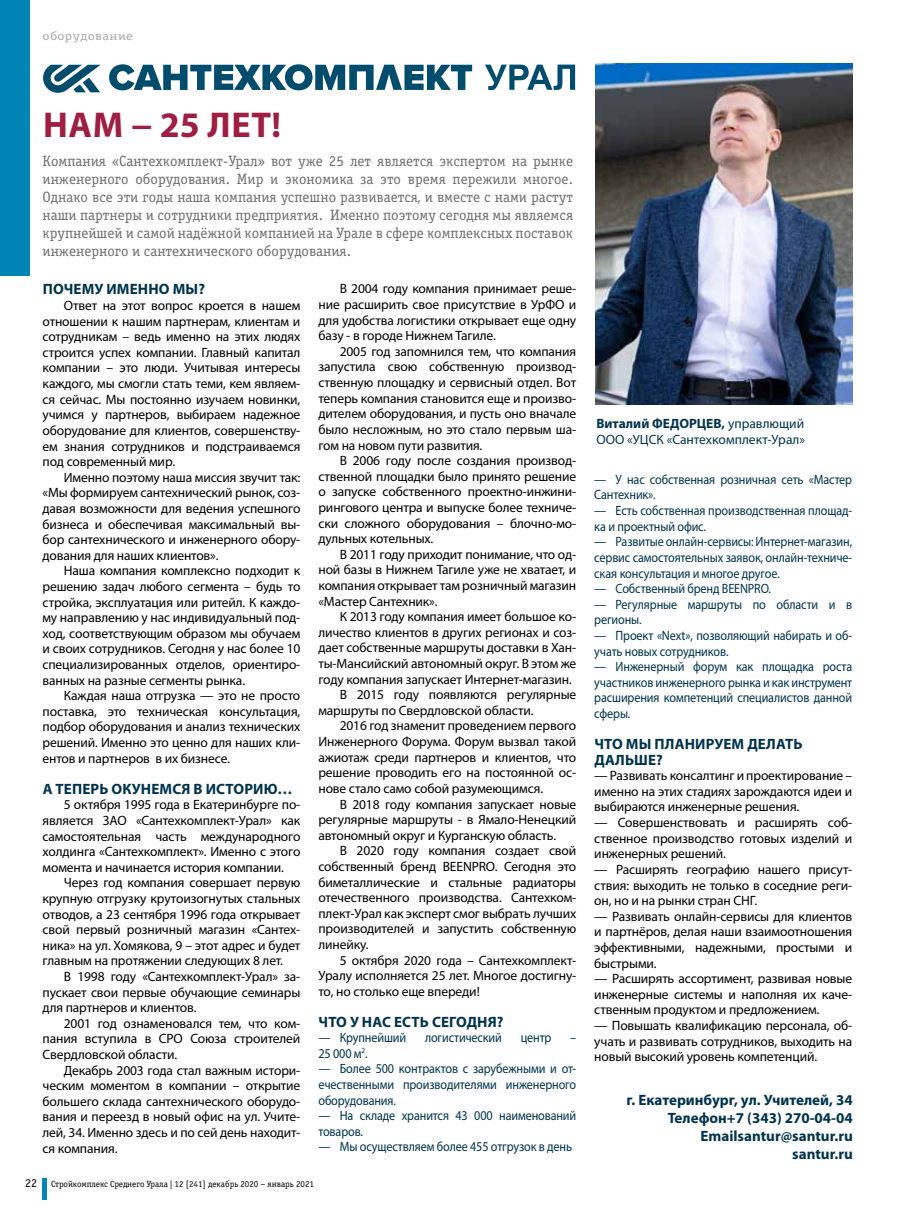
<style>
.page{position:relative;width:915px;height:1212px;background:#fff}
.page>*{position:absolute;margin:0;border:0;box-sizing:border-box;transform-origin:0 0}
.t1{font:700 36px "Myriad Pro";letter-spacing:.02em;color:#9e1f41}
.t2{font:15px/18px "Officina Serif C";color:#6d6e71;text-align:justify}
.t3{font:700 15px/18px "Myriad Pro";letter-spacing:.005em;color:#00334d}
.t4{font:13.5px/15.6px "Myriad Pro";letter-spacing:-.01em;color:#000;text-align:justify}
.t5{font:13.5px/15.6px "Myriad Pro";letter-spacing:-.01em;color:#00334d;scale:.9 1}
.t6{font:13.5px/16.2px "Myriad Pro";letter-spacing:-.01em;color:#00334d;text-align:right}
.t7{font:700 13.5px "Myriad Pro";color:#00334d}
.t8{font:12px "Officina Serif C";letter-spacing:.02em;color:#a7a9ac;scale:1.2 1}
.t9{font:9px "Officina Serif C";letter-spacing:-.01em;color:#000}
.s1{font-size:12px}
.s2{font-weight:700}
</style>
<div class="page">
<hr style="left:43px;top:1178px;width:4px;height:21px;background:#0084b6">
<div style="left:0;top:0;width:29px;height:276px;background:#0084b6"></div>
<svg style="left:485px;top:65px;width:90px;height:25px"></svg>
<svg style="left:43px;top:65px;width:58px;height:28px"></svg>
<svg style="left:109px;top:64px;width:363px;height:26px"></svg>
<img style="left:595px;top:64px;width:256px;height:340px">
<p class="t8" style="left:43px;top:29px;width:77px">оборудование</p>
<h1 class="t1" style="left:43px;top:101px;width:239px">НАМ − 25 лет!</h1>
<p class="t2" style="left:43px;top:152px;width:532px">Компания «Сантехкомплект-Урал» вот уже 25 лет является экспертом на рынке инженерного оборудования. Мир и экономика за это время пережили многое.<br>Однако все эти годы наша компания успешно развивается, и вместе с нами растут наши партнеры и сотрудники предприятия. Именно поэтому сегодня мы являемся крупнейшей и самой надёжной компанией на Урале в сфере комплексных поставок инженерного и сантехнического оборудования.</p>
<p class="t3" style="left:43px;top:280px;width:164px">Почему именно мы?</p>
<p class="t4" style="left:43px;top:297px;width:259px;text-indent:21px">Ответ на этот вопрос кроется в нашем отношении к нашим партнерам, клиентам и сотрудникам – ведь именно на этих людях строится успех компании. Главный капитал компании – это люди. Учитывая интересы каждого, мы смогли стать теми, кем являем&shy;ся сейчас. Мы постоянно изучаем новинки, учимся у партнеров, выбираем надежное оборудование для клиентов, совершенству&shy;ем знания сотрудников и подстраиваемся под современный мир.</p>
<p class="t4" style="left:43px;top:469px;width:259px;text-indent:21px">Именно поэтому наша миссия звучит так: «Мы формируем сантехнический рынок, соз&shy;давая возможности для ведения успешного бизнеса и обеспечивая максимальный вы&shy;бор сантехнического и инженерного обору&shy;дования для наших клиентов».</p>
<p class="t4" style="left:43px;top:563px;width:259px;text-indent:21px">Наша компания комплексно подходит к решению задач любого сегмента – будь то стройка, эксплуатация или ритейл. К каждо&shy;му направлению у нас индивидуальный под&shy;ход, соответствующим образом мы обучаем и своих сотрудников. Сегодня у нас более 10 специализированных отделов, ориентиро&shy;ванных на разные сегменты рынка.</p>
<p class="t4" style="left:43px;top:688px;width:259px;text-indent:21px">Каждая наша отгрузка — это не просто поставка, это техническая консультация, подбор оборудования и анализ технических решений. Именно это ценно для наших кли&shy;ентов и партнеров в их бизнесе.</p>
<p class="t3" style="left:43px;top:779px;width:251px">А теперь окунемся в историю…</p>
<p class="t4" style="left:43px;top:797px;width:259px;text-indent:21px">5 октября 1995 года в Екатеринбурге по&shy;является ЗАО «Сантехкомплект-Урал» как самостоятельная часть международного холдинга «Сантехкомплект». Именно с этого момента и начинается история компании.</p>
<p class="t4" style="left:43px;top:875px;width:259px;text-indent:21px">Через год компания совершает первую крупную отгрузку крутоизогнутых стальных отводов, а 23 сентября 1996 года открывает свой первый розничный магазин «Сантех&shy;ника» на ул. Хомякова, 9 – этот адрес и будет главным на протяжении следующих 8 лет.</p>
<p class="t4" style="left:43px;top:968px;width:259px;text-indent:21px">В 1998 году «Сантехкомплект-Урал» за&shy;пускает свои первые обучающие семинары для партнеров и клиентов.</p>
<p class="t4" style="left:43px;top:1015px;width:259px;text-indent:21px">2001 год ознаменовался тем, что ком&shy;пания вступила в СРО Союза строителей Свердловской области.</p>
<p class="t4" style="left:43px;top:1062px;width:259px;text-indent:21px">Декабрь 2003 года стал важным истори&shy;ческим моментом в компании – открытие большего склада сантехнического оборудо&shy;вания и переезд в новый офис на ул. Учите&shy;лей, 34. Именно здесь и по сей день находит&shy;ся компания.</p>
<p class="t4" style="left:318px;top:281px;width:259px;text-indent:21px">В 2004 году компания принимает реше&shy;ние расширить свое присутствие в УрФО и для удобства логистики открывает еще одну базу - в городе Нижнем Тагиле.</p>
<p class="t4" style="left:318px;top:343px;width:259px;text-indent:21px">2005 год запомнился тем, что компания запустила свою собственную производ&shy;ственную площадку и сервисный отдел. Вот теперь компания становится еще и произво&shy;дителем оборудования, и пусть оно вначале было несложным, но это стало первым ша&shy;гом на новом пути развития.</p>
<p class="t4" style="left:318px;top:453px;width:259px;text-indent:21px">В 2006 году после создания производ&shy;ственной площадки было принято решение о запуске собственного проектно-инжини&shy;рингового центра и выпуске более техниче&shy;ски сложного оборудования – блочно-мо&shy;дульных котельных.</p>
<p class="t4" style="left:318px;top:546px;width:259px;text-indent:21px">В 2011 году приходит понимание, что од&shy;ной базы в Нижнем Тагиле уже не хватает, и компания открывает там розничный магазин «Мастер Сантехник».</p>
<p class="t4" style="left:339px;top:609px;width:238px">К 2013 году компания имеет большое ко-</p>
<p class="t4" style="left:318px;top:624px;width:259px">личество клиентов в других регионах и соз-</p>
<p class="t4" style="left:318px;top:640px;width:259px">дает собственные маршруты доставки в Хан-</p>
<p class="t4" style="left:318px;top:655px;width:259px">ты-Мансийский автономный округ. В этом же</p>
<p class="t4" style="left:318px;top:671px;width:255px">году компания запускает Интернет-магазин.</p>
<p class="t4" style="left:339px;top:687px;width:238px">В 2015 году появляются регулярные</p>
<p class="t4" style="left:318px;top:702px;width:216px">маршруты по Свердловской области.</p>
<p class="t4" style="left:339px;top:718px;width:238px">2016 год знаменит проведением первого</p>
<p class="t4" style="left:318px;top:733px;width:259px">Инженерного Форума. Форум вызвал такой</p>
<p class="t4" style="left:318px;top:749px;width:259px">ажиотаж среди партнеров и клиентов, что</p>
<p class="t4" style="left:318px;top:765px;width:259px">решение проводить его на постоянной ос-</p>
<p class="t4" style="left:318px;top:780px;width:226px">нове стало само собой разумеющимся.</p>
<p class="t4" style="left:339px;top:796px;width:238px">В 2018 году компания запускает новые</p>
<p class="t4" style="left:318px;top:811px;width:259px">регулярные маршруты - в Ямало-Ненецкий</p>
<p class="t4" style="left:318px;top:827px;width:239px">автономный округ и Курганскую область.</p>
<p class="t4" style="left:339px;top:843px;width:238px">В 2020 году компания создает свой</p>
<p class="t4" style="left:318px;top:858px;width:259px">собственный бренд BEENPRO. Сегодня это</p>
<p class="t4" style="left:318px;top:874px;width:259px">биметаллические и стальные радиаторы</p>
<p class="t4" style="left:318px;top:889px;width:259px">отечественного производства. Сантехком-</p>
<p class="t4" style="left:318px;top:905px;width:259px">плект-Урал как эксперт смог выбрать лучших</p>
<p class="t4" style="left:318px;top:921px;width:259px">производителей и запустить собственную</p>
<p class="t4" style="left:318px;top:936px;width:52px">линейку.</p>
<p class="t4" style="left:339px;top:952px;width:238px">5 октября 2020 года – Сантехкомплект-</p>
<p class="t4" style="left:318px;top:968px;width:259px">Уралу исполняется 25 лет. Многое достигну-</p>
<p class="t4" style="left:318px;top:983px;width:163px">то, но столько еще впереди!</p>
<p class="t3" style="left:318px;top:1012px;width:186px">Что у нас есть сегодня?</p>
<p class="t5" style="left:318px;top:1030px;width:99px">— Крупнейший</p>
<p class="t5" style="left:425px;top:1030px;width:87px">логистический</p>
<p class="t5" style="left:520px;top:1030px;width:36px">центр</p>
<p class="t5" style="left:570px;top:1030px;width:8px">–</p>
<p class="t5" style="left:318px;top:1045px;width:56px">25 000 м<sup>2</sup>.</p>
<p class="t5" style="left:318px;top:1061px;width:288px;text-align:justify">— Более 500 контрактов с зарубежными и от&shy;ечественными производителями инженерного оборудования.</p>
<p class="t5" style="left:318px;top:1108px;width:288px">— На складе хранится 43 000 наименований товаров.</p>
<p class="t5" style="left:318px;top:1139px;width:283px">— Мы осуществляем более 455 отгрузок в день</p>
<p class="t9" style="left:25px;top:1179px;width:290px"><span class="s1">22</span> Стройкомплекс Среднего Урала | 12 [241] декабрь 2020 – январь 2021</p>
<p class="t7" style="left:596px;top:414px;width:76px">Виталий ФЕДОР</p>
<p class="t6" style="left:596px;top:415px;width:210px"><span class="s2">ЦЕВ,</span> управлющий<br>ООО «УЦСК «Сантехкомплект-Урал»</p>
<p class="t5" style="left:594px;top:471px;width:288px">— У нас собственная розничная сеть «Мастер<br>Сантехник».</p>
<p class="t5" style="left:594px;top:502px;width:288px">— Есть собственная производственная площад&shy;ка и проектный офис.</p>
<p class="t5" style="left:594px;top:534px;width:288px;text-align:justify">— Развитые онлайн-сервисы: Интернет-магазин, сервис самостоятельных заявок, онлайн-техниче&shy;ская консультация и многое другое.</p>
<p class="t5" style="left:594px;top:581px;width:198px">— Собственный бренд BEENPRO.</p>
<p class="t5" style="left:594px;top:596px;width:288px">— Регулярные маршруты по области и в регионы.</p>
<p class="t5" style="left:594px;top:627px;width:288px">— Проект «Next», позволяющий набирать и об&shy;учать новых сотрудников.</p>
<p class="t5" style="left:594px;top:659px;width:288px;text-align:justify">— Инженерный форум как площадка роста участников инженерного рынка и как инструмент расширения компетенций специалистов данной сферы.</p>
<p class="t3" style="left:594px;top:736px;width:209px;line-height:15.6px">Что мы планируем делать дальше?</p>
<p class="t4" style="left:594px;top:768px;width:259px">— Развивать консалтинг и проектирование – именно на этих стадиях зарождаются идеи и выбираются инженерные решения.</p>
<p class="t4" style="left:594px;top:814px;width:259px">— Совершенствовать и расширять соб&shy;ственное производство готовых изделий и инженерных решений.</p>
<p class="t4" style="left:594px;top:861px;width:259px">— Расширять географию нашего присут&shy;ствия: выходить не только в соседние реги&shy;он, но и на рынки стран СНГ.</p>
<p class="t4" style="left:594px;top:908px;width:259px">— Развивать онлайн-сервисы для клиентов и партнёров, делая наши взаимоотношения эффективными, надежными, простыми и быстрыми.</p>
<p class="t4" style="left:594px;top:970px;width:259px">— Расширять ассортимент, развивая новые инженерные системы и наполняя их каче&shy;ственным продуктом и предложением.</p>
<p class="t4" style="left:594px;top:1017px;width:259px">— Повышать квалификацию персонала, об&shy;учать и развивать сотрудников, выходить на новый высокий уровень компетенций.</p>
<p class="t3" style="left:626px;top:1090px;width:228px;text-align:right">г. Екатеринбург, ул. Учителей, 34<br>Телефон+7 (343) 270-04-04<br>Emailsantur@santur.ru<br>santur.ru</p>
</div>
